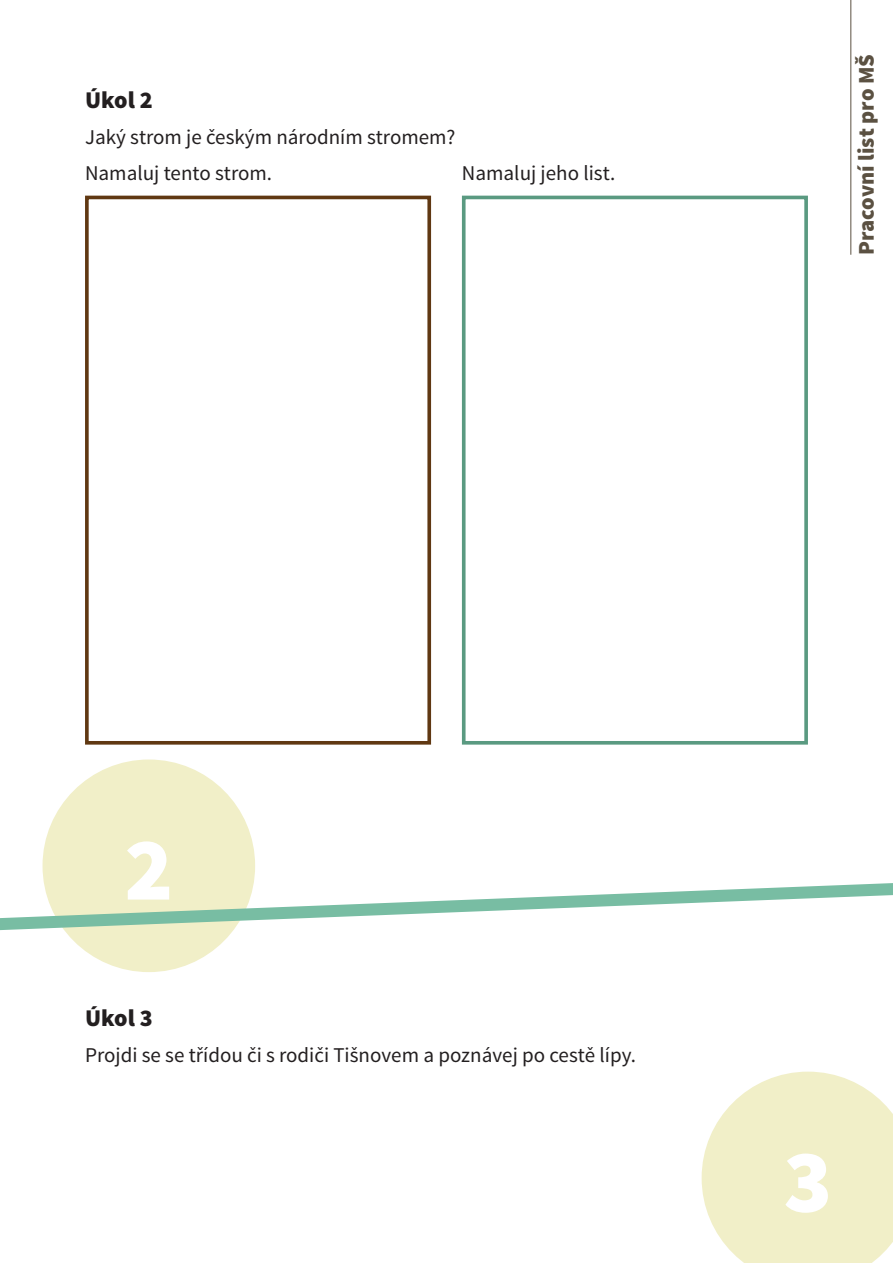
<style>
.page{position:relative;width:893px;height:1263px;background:#fff}
.page>*{position:absolute;margin:0;border:0;box-sizing:border-box;transform-origin:0 0}
.t1{font:900 90px "Source Sans Pro";color:#fff}
.t2{font:900 24px "Source Sans Pro";color:#231f20}
.t3{font:900 22.5px "Source Sans Pro";color:#5b5142}
.t4{font:21px/36px "Source Sans Pro";color:#231f20}
</style>
<div class="page">
<hr style="left:850px;top:0;width:1px;height:255px;background:#5b5142">
<svg style="left:702px;top:1071px;width:191px;height:192px;background:#f2f1cf"></svg>
<div style="left:43px;top:759px;width:212px;height:213px;background:#f1efc8;border-radius:50%"></div>
<div style="left:85px;top:196px;width:346px;height:549px;border:4px solid #603812"></div>
<div style="left:462px;top:196px;width:346px;height:549px;border:4px solid #5a9a81"></div>
<svg style="left:0;top:871px;width:893px;height:75px"></svg>
<p class="t2" style="left:85px;top:91px;width:69px">Úkol 2</p>
<p class="t4" style="left:85px;top:121px;width:372px">Jaký strom je českým národním stromem?<br>Namaluj tento strom.</p>
<p class="t4" style="left:462px;top:157px;width:155px">Namaluj jeho list.</p>
<p class="t3" style="left:858px;top:255px;width:202px;rotate:-90deg">Pracovní list pro MŠ</p>
<h1 class="t1" style="left:125px;top:835px;width:50px">2</h1>
<p class="t2" style="left:85px;top:1009px;width:69px">Úkol 3</p>
<p class="t4" style="left:85px;top:1039px;width:552px">Projdi se se třídou či s rodiči Tišnovem a poznávej po cestě lípy.</p>
<h1 class="t1" style="left:784px;top:1147px;width:50px">3</h1>
</div>
